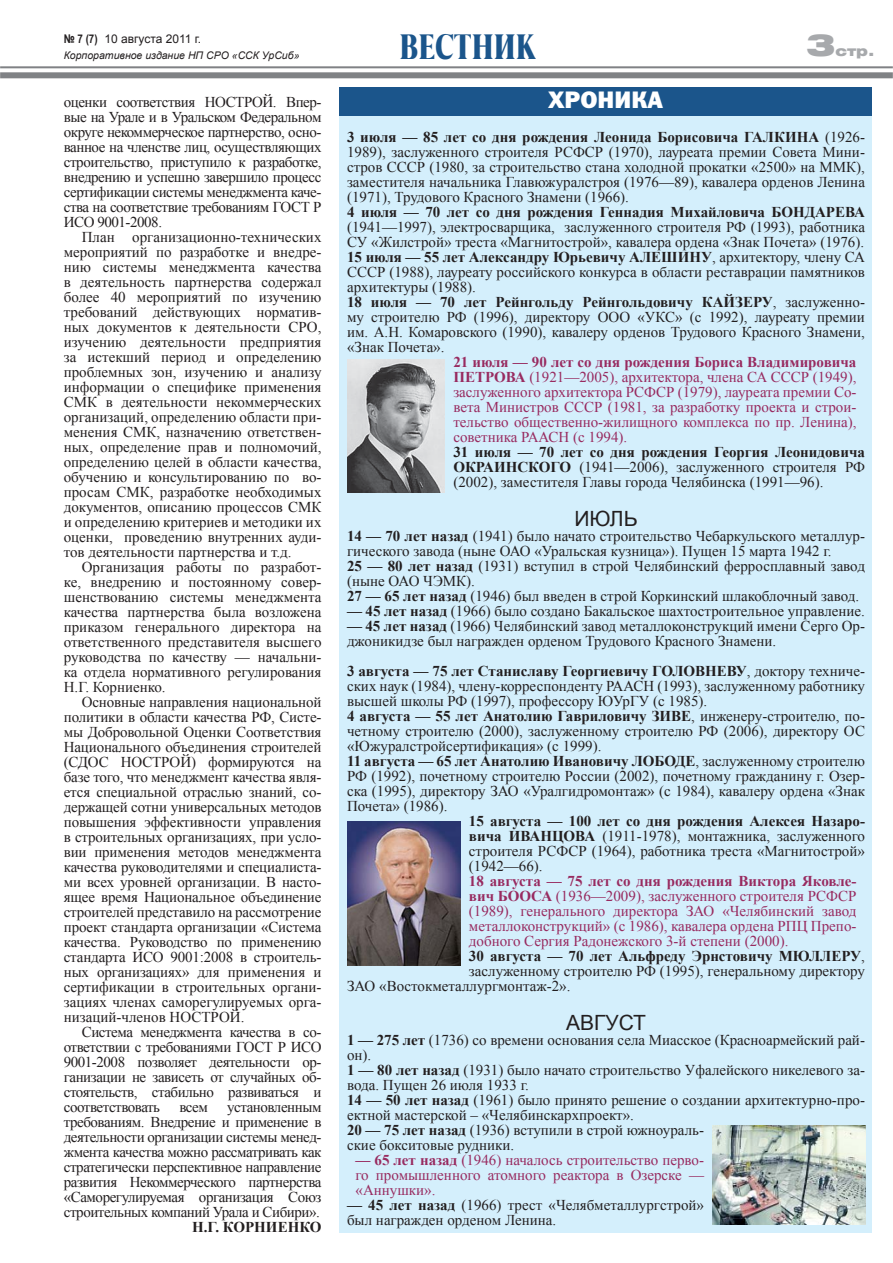
<style>
.page{position:relative;width:893px;height:1263px;background:#fff}
.page>*{position:absolute;margin:0;border:0;box-sizing:border-box;transform-origin:0 0}
.t1{font:30px "Troover Roman";color:#1b558b}
.t2{font:900 30px "Helios Ext";color:#a7a9ac}
.t3{font:24px "Franklin Gothic Heavy C";color:#fff}
.t4{font:21px "Arial";color:#231f20}
.t5{font:15px/15px "Times New Roman";color:#231f20;text-align:justify}
.t6{font:15px/15px "Times New Roman";color:#982b60;text-align:justify}
.t7{font:700 15px "Times New Roman";color:#231f20}
.t8{font:700 15px "Times New Roman";color:#982b60}
.t9{font:900 13.5px "Helios Ext";color:#a7a9ac}
.t10{font:12px "Arial";color:#231f20}
.t11{font:italic 10.5px "Arial";color:#231f20}
.s1{font-family:"Arial Narrow";font-weight:700}
.s2{font-weight:700}
.s3{font-weight:400}
</style>
<div class="page">
<hr style="left:0;top:66px;width:893px;height:2px;background:#808285">
<div style="left:0;top:72px;width:893px;height:6px;background:#808285"></div>
<div style="left:339px;top:89px;width:533px;height:1144px;background:#d4effc"></div>
<div style="left:339px;top:87px;width:533px;height:28px;background:#1b558b"></div>
<img style="left:712px;top:1126px;width:153px;height:99px">
<img style="left:347px;top:360px;width:98px;height:133px">
<img style="left:347px;top:822px;width:113px;height:144px">
<p class="t10" style="left:64px;top:32px;width:139px"><span class="s1">№ 7 (7)</span> 10 августа 2011 г.</p>
<p class="t11" style="left:64px;top:50px;width:237px">Корпоративное издание НП СРО «ССК УрСиб»</p>
<p class="t5" style="left:64px;top:95px;width:259px">оценки соответствия НОСТРОЙ. Впер&shy;вые на Урале и в Уральском Федеральном округе некоммерческое партнерство, осно&shy;ванное на членстве лиц, осуществляющих строительство, приступило к разработке, внедрению и успешно завершило процесс сертификации системы менеджмента каче&shy;ства на соответствие требованиям ГОСТ Р ИСО 9001-2008.</p>
<p class="t5" style="left:64px;top:230px;width:259px;text-indent:18px">План организационно-технических мероприятий по разработке и внедре&shy;нию системы менеджмента качества в деятельность партнерства содержал более 40 мероприятий по изучению требований действующих норматив&shy;ных документов к деятельности СРО, изучению деятельности предприятия за истекший период и определению проблемных зон, изучению и анализу информации о специфике применения СМК в деятельности некоммерческих организаций, определению области при&shy;менения СМК, назначению ответствен&shy;ных, определение прав и полномочий, определению целей в области качества, обучению и консультированию по во&shy;просам СМК, разработке необходимых документов, описанию процессов СМК и определению критериев и методики их оценки, проведению внутренних ауди&shy;тов деятельности партнерства и т.д.</p>
<p class="t5" style="left:64px;top:560px;width:259px;text-indent:18px">Организация работы по разработ&shy;ке, внедрению и постоянному совер&shy;шенствованию системы менеджмента качества партнерства была возложена приказом генерального директора на ответственного представителя высшего руководства по качеству — начальни&shy;ка отдела нормативного регулирования Н.Г. Корниенко.</p>
<p class="t5" style="left:64px;top:695px;width:259px;text-indent:18px">Основные направления национальной политики в области качества РФ, Систе&shy;мы Добровольной Оценки Соответствия Национального объединения строителей (СДОС НОСТРОЙ) формируются на базе того, что менеджмент качества явля&shy;ется специальной отраслью знаний, со&shy;держащей сотни универсальных методов повышения эффективности управления в строительных организациях, при усло&shy;вии применения методов менеджмента качества руководителями и специалиста&shy;ми всех уровней организации. В насто&shy;ящее время Национальное объединение строителей представило на рассмотрение проект стандарта организации «Система качества. Руководство по применению стандарта ИСО 9001:2008 в строитель&shy;ных организациях» для применения и сертификации в строительных органи&shy;зациях членах саморегулируемых орга&shy;низаций-членов НОСТРОЙ.</p>
<p class="t5" style="left:64px;top:1025px;width:259px;text-indent:18px">Система менеджмента качества в со&shy;ответствии с требованиями ГОСТ Р ИСО 9001-2008 позволяет деятельности ор&shy;ганизации не зависеть от случайных об&shy;стоятельств, стабильно развиваться и соответствовать</p>
<p class="t5" style="left:64px;top:1100px;width:259px;text-indent:163px">установленным требованиям. Внедрение и применение в деятельности организации системы менед&shy;жмента качества можно рассматривать как стратегически перспективное направление развития Некоммерческого партнерства «Саморегулируемая организация Союз строительных компаний Урала и Сибири».</p>
<p class="t7" style="left:192px;top:1219px;width:131px">Н.Г. КОРНИЕНКО</p>
<p class="t5" style="left:179px;top:1100px;width:30px">всем</p>
<h1 class="t1" style="left:399px;top:33px;width:138px">ВЕСТНИК</h1>
<h1 class="t2" style="left:806px;top:33px;width:30px">3</h1>
<p class="t9" style="left:835px;top:46px;width:41px">стр.</p>
<h2 class="t3" style="left:549px;top:91px;width:116px">ХРОНИКА</h2>
<p class="t5" style="left:347px;top:130px;width:519px"><span class="s2">3 июля — 85 лет со дня рождения Леонида Борисовича ГАЛКИНА</span> (1926- 1989), заслуженного строителя РСФСР (1970), лауреата премии Совета Мини&shy;стров СССР (1980, за строительство стана холодной прокатки «2500» на ММК), заместителя начальника Главюжуралстроя (1976—89), кавалера орденов Ленина (1971), Трудового Красного Знамени (1966).</p>
<p class="t7" style="left:347px;top:204px;width:519px">4 июля — 70 лет со дня рождения Геннадия Михайловича БОНДАРЕВА</p>
<p class="t5" style="left:347px;top:220px;width:519px;text-align:left">(1941—1997), электросварщика, заслуженного строителя РФ (1993), работника СУ «Жилстрой» треста «Магнитострой», кавалера ордена «Знак Почета» (1976).<br><span class="s2">15 июля — 55 лет Александру Юрьевичу АЛЕШИНУ</span>, архитектору, члену СА СССР (1988), лауреату российского конкурса в области реставрации памятников архитектуры (1988).<br><span class="s2">18 июля — 70 лет Рейнгольду Рейнгольдовичу КАЙЗЕРУ</span>, заслуженно&shy;му строителю РФ (1996), директору ООО «УКС» (с 1992), лауреату премии им. А.Н. Комаровского (1990), кавалеру орденов Трудового Красного Знамени, «Знак Почета».</p>
<p class="t6" style="left:453px;top:355px;width:405px"><span class="s2">21 июля — 90 лет со дня рождения Бориса Владимировича ПЕТРОВА</span> (1921—2005), архитектора, члена СА СССР (1949), заслуженного архитектора РСФСР (1979), лауреата премии Со&shy;вета Министров СССР (1981, за разработку проекта и строи&shy;тельство общественно-жилищного комплекса по пр. Ленина), советника РААСН (с 1994).</p>
<p class="t5" style="left:453px;top:445px;width:413px"><span class="s2">31 июля — 70 лет со дня рождения Георгия Леонидовича ОКРАИНСКОГО</span> (1941—2006), заслуженного строителя РФ (2002), заместителя Главы города Челябинска (1991—96).</p>
<h3 class="t4" style="left:574px;top:507px;width:64px">ИЮЛЬ</h3>
<p class="t5" style="left:347px;top:529px;width:519px;text-align:left"><span class="s2">14 — 70 лет назад</span> (1941) было начато строительство Чебаркульского металлур&shy;гического завода (ныне ОАО «Уральская кузница»). Пущен 15 марта 1942 г.<br><span class="s2">25 — 80 лет назад</span> (1931) вступил в строй Челябинский ферросплавный завод (ныне ОАО ЧЭМК).<br><span class="s2">27 — 65 лет назад</span> (1946) был введен в строй Коркинский шлакоблочный завод.</p>
<p class="t5" style="left:347px;top:604px;width:519px"><span class="s2">— 45 лет назад</span> (1966) было создано Бакальское шахтостроительное управление.</p>
<p class="t5" style="left:347px;top:619px;width:519px"><span class="s2">— 45 лет назад</span> (1966) Челябинский завод металлоконструкций имени Серго Ор&shy;джоникидзе был награжден орденом Трудового Красного Знамени.</p>
<p class="t5" style="left:347px;top:664px;width:519px;text-align:left"><span class="s2">3 августа — 75 лет Станиславу Георгиевичу ГОЛОВНЕВУ</span>, доктору техниче&shy;ских наук (1984), члену-корреспонденту РААСН (1993), заслуженному работнику высшей школы РФ (1997), профессору ЮУрГУ (с 1985).<br><span class="s2">4 августа — 55 лет Анатолию Гавриловичу ЗИВЕ</span>, инженеру-строителю, по&shy;четному строителю (2000), заслуженному строителю РФ (2006), директору ОС «Южуралстройсертификация» (с 1999).<br><span class="s2">11 августа — 65 лет Анатолию Ивановичу ЛОБОДЕ</span>, заслуженному строителю РФ (1992), почетному строителю России (2002), почетному гражданину г. Озер&shy;ска (1995), директору ЗАО «Уралгидромонтаж» (с 1984), кавалеру ордена «Знак Почета» (1986).</p>
<p class="t5" style="left:469px;top:814px;width:397px"><span class="s2">15 августа — 100 лет со дня рождения Алексея Назаро&shy;вича ИВАНЦОВА</span> (1911-1978), монтажника, заслуженного строителя РСФСР (1964), работника треста «Магнитострой» (1942—66).</p>
<p class="t8" style="left:469px;top:873px;width:389px">18 августа — 75 лет со дня рождения Виктора Яковле-</p>
<p class="t6" style="left:469px;top:889px;width:389px"><span class="s2">вич БООСА</span> (1936—2009), заслуженного строителя РСФСР</p>
<p class="t6" style="left:469px;top:904px;width:389px">(1989), генерального директора ЗАО «Челябинский завод</p>
<p class="t6" style="left:469px;top:919px;width:389px">металлоконструкций» (с 1986), кавалера ордена РПЦ Препо-</p>
<p class="t6" style="left:469px;top:934px;width:321px">добного Сергия Радонежского 3-й степени (2000).</p>
<p class="t7" style="left:469px;top:948px;width:397px">30 августа — 70 лет Альфреду Эрнстовичу МЮЛЛЕРУ<span class="s3">,</span></p>
<p class="t5" style="left:469px;top:964px;width:397px">заслуженному строителю РФ (1995), генеральному директору</p>
<p class="t5" style="left:347px;top:979px;width:225px">ЗАО «Востокметаллургмонтаж-2».</p>
<h3 class="t4" style="left:566px;top:1011px;width:82px">АВГУСТ</h3>
<p class="t5" style="left:347px;top:1033px;width:519px;text-align:left"><span class="s2">1 — 275 лет</span> (1736) со времени основания села Миасское (Красноармейский рай&shy;он).<br><span class="s2">1 — 80 лет назад</span> (1931) было начато строительство Уфалейского никелевого за&shy;вода. Пущен 26 июля 1933 г.<br><span class="s2">14 — 50 лет назад</span> (1961) было принято решение о создании архитектурно-про&shy;ектной мастерской – «Челябинскархпроект».<br><span class="s2">20 — 75 лет назад</span> (1936) вступили в строй южноураль-<br>ские бокситовые рудники.</p>
<p class="t6" style="left:355px;top:1153px;width:350px"><span class="s2">— 65 лет назад</span> (1946) началось строительство перво&shy;го промышленного атомного реактора в Озерске — «Аннушки».</p>
<p class="t5" style="left:347px;top:1198px;width:358px"><span class="s2">— 45 лет назад</span> (1966) трест «Челябметаллургстрой» был награжден орденом Ленина.</p>
</div>
